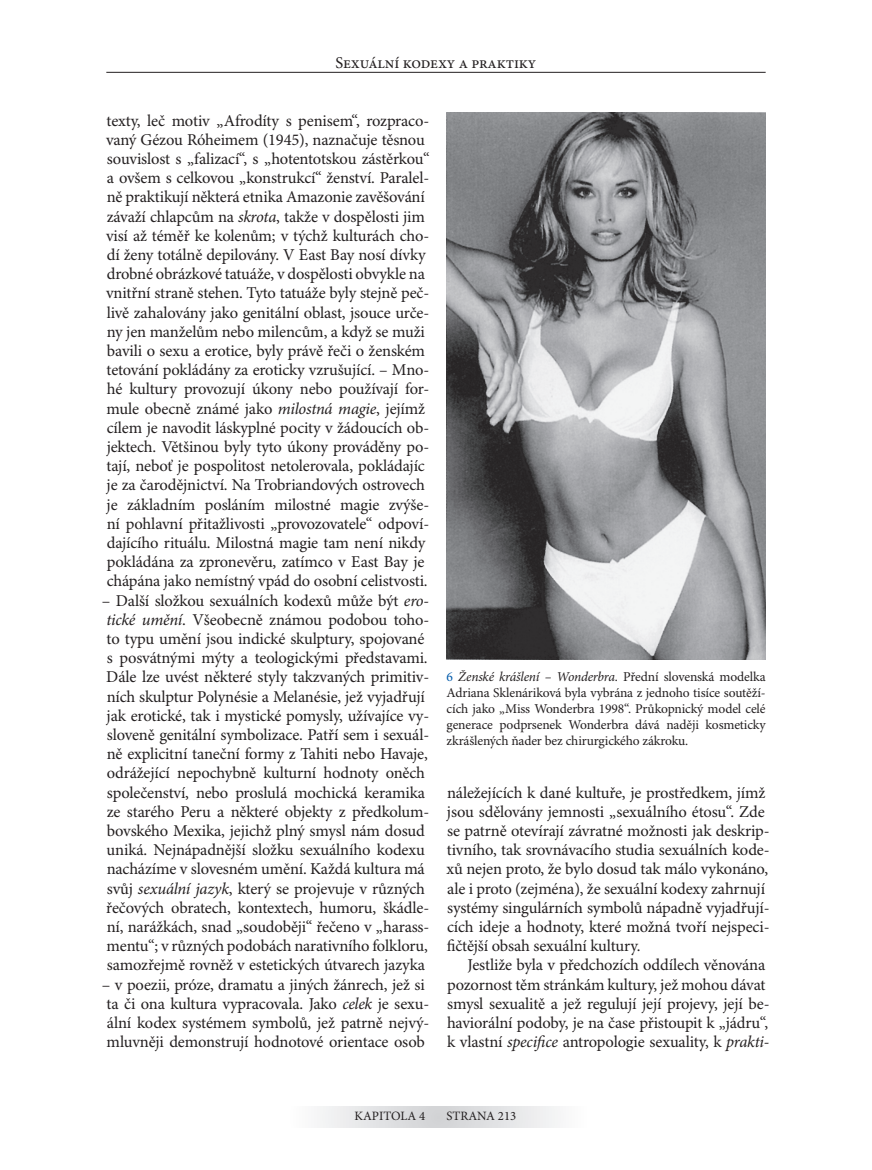
<style>
.page{position:relative;width:872px;height:1170px;background:#fff}
.page>*{position:absolute;margin:0;border:0;box-sizing:border-box;transform-origin:0 0}
.t1{font:16.5px/19.2px "Minion Pro";letter-spacing:-.01em;color:#231f20}
.t2{font:13.5px/16px "Minion Pro";letter-spacing:-.01em;color:#231f20;text-align:justify}
.t3{font:12.75px "Minion Pro";color:#231f20}
.s1{font-style:italic}
.s2{color:#015aaa}
</style>
<div class="page">
<svg style="left:320px;top:1106px;width:238px;height:21px"></svg>
<hr style="left:106px;top:72px;width:659px;height:1px;background:#231f20">
<img style="left:446px;top:113px;width:319px;height:546px">
<p class="t1" style="left:335px;top:54px;width:202px">Sexuální kodexy a praktiky</p>
<p class="t1" style="left:106px;top:111px;width:325px">texty, leč motiv „Afrodíty s penisem“, rozpraco&shy;vaný Gézou Róheimem (1945), naznačuje těsnou souvislost s „falizací“, s „hotentotskou zástěrkou“ a ovšem s celkovou „konstrukcí“ ženství. Paralel&shy;ně praktikují některá etnika Amazonie zavěšování závaží chlapcům na <span class="s1">skrota</span>, takže v dospělosti jim visí až téměř ke kolenům; v týchž kulturách cho&shy;dí ženy totálně depilovány. V East Bay nosí dívky drobné obrázkové tatuáže, v dospělosti obvykle na vnitřní straně stehen. Tyto tatuáže byly stejně peč&shy;livě zahalovány jako genitální oblast, jsouce urče&shy;ny jen manželům nebo milencům, a když se muži bavili o sexu a erotice, byly právě řeči o ženském tetování pokládány za eroticky vzrušující. – Mno&shy;hé kultury provozují úkony nebo používají for&shy;mule obecně známé jako <span class="s1">milostná magie</span>, jejímž cílem je navodit láskyplné pocity v žádoucích ob&shy;jektech. Většinou byly tyto úkony prováděny po&shy;tají, neboť je pospolitost netolerovala, pokládajíc je za čarodějnictví. Na Trobriandových ostrovech je základním posláním milostné magie zvýše&shy;ní pohlavní přitažlivosti „provozovatele“ odpoví&shy;dajícího rituálu. Milostná magie tam není nikdy pokládána za zpronevěru, zatímco v East Bay je chápána jako nemístný vpád do osobní celistvosti.</p>
<p class="t1" style="left:102px;top:591px;width:329px">– Další složkou sexuálních kodexů může být <span class="s1">ero&shy;tické umění</span>. Všeobecně známou podobou toho&shy;to typu umění jsou indické skulptury, spojované s posvátnými mýty a teologickými představami.<br>Dále lze uvést některé styly takzvaných primitiv&shy;ních skulptur Polynésie a Melanésie, jež vyjadřují jak erotické, tak i mystické pomysly, užívajíce vy&shy;sloveně genitální symbolizace. Patří sem i sexuál&shy;ně explicitní taneční formy z Tahiti nebo Havaje, odrážející nepochybně kulturní hodnoty oněch společenství, nebo proslulá mochická keramika ze starého Peru a některé objekty z předkolum&shy;bovského Mexika, jejichž plný smysl nám dosud uniká. Nejnápadnější složku sexuálního kodexu nacházíme v slovesném umění. Každá kultura má svůj <span class="s1">sexuální jazyk</span>, který se projevuje v různých řečových obratech, kontextech, humoru, škádle&shy;ní, narážkách, snad „soudoběji“ řečeno v „harass&shy;mentu“; v různých podobách narativního folkloru, samozřejmě rovněž v estetických útvarech jazyka</p>
<p class="t1" style="left:102px;top:975px;width:329px">– v poezii, próze, dramatu a jiných žánrech, jež si ta či ona kultura vypracovala. Jako <span class="s1">celek</span> je sexu&shy;ální kodex systémem symbolů, jež patrně nejvý&shy;mluvněji demonstrují hodnotové orientace osob</p>
<p class="t2" style="left:446px;top:669px;width:320px"><span class="s2">6</span> <span class="s1">Ženské krášlení – Wonderbra</span>. Přední slovenská modelka Adriana Sklenáriková byla vybrána z jednoho tisíce soutěží&shy;cích jako „Miss Wonderbra 1998“. Průkopnický model celé generace podprsenek Wonderbra dává naději kosmeticky zkrášlených ňader bez chirurgického zákroku.</p>
<p class="t1" style="left:446px;top:783px;width:324px">náležejících k dané kultuře, je prostředkem, jímž jsou sdělovány jemnosti „sexuálního étosu“. Zde se patrně otevírají závratné možnosti jak deskrip&shy;tivního, tak srovnávacího studia sexuálních kode&shy;xů nejen proto, že bylo dosud tak málo vykonáno, ale i proto (zejména), že sexuální kodexy zahrnují systémy singulárních symbolů nápadně vyjadřují&shy;cích ideje a hodnoty, které možná tvoří nejspeci&shy;fičtější obsah sexuální kultury.</p>
<p class="t1" style="left:447px;top:956px;width:324px;text-indent:21px">Jestliže byla v předchozích oddílech věnována pozornost těm stránkám kultury, jež mohou dávat smysl sexualitě a jež regulují její projevy, její be&shy;haviorální podoby, je na čase přistoupit k „jádru“, k vlastní <span class="s1">specifice</span> antropologie sexuality, k <span class="s1">prakti-</span></p>
<p class="t3" style="left:355px;top:1108px;width:72px">KAPITOLA 4</p>
<p class="t3" style="left:446px;top:1108px;width:71px">STRANA 213</p>
</div>
